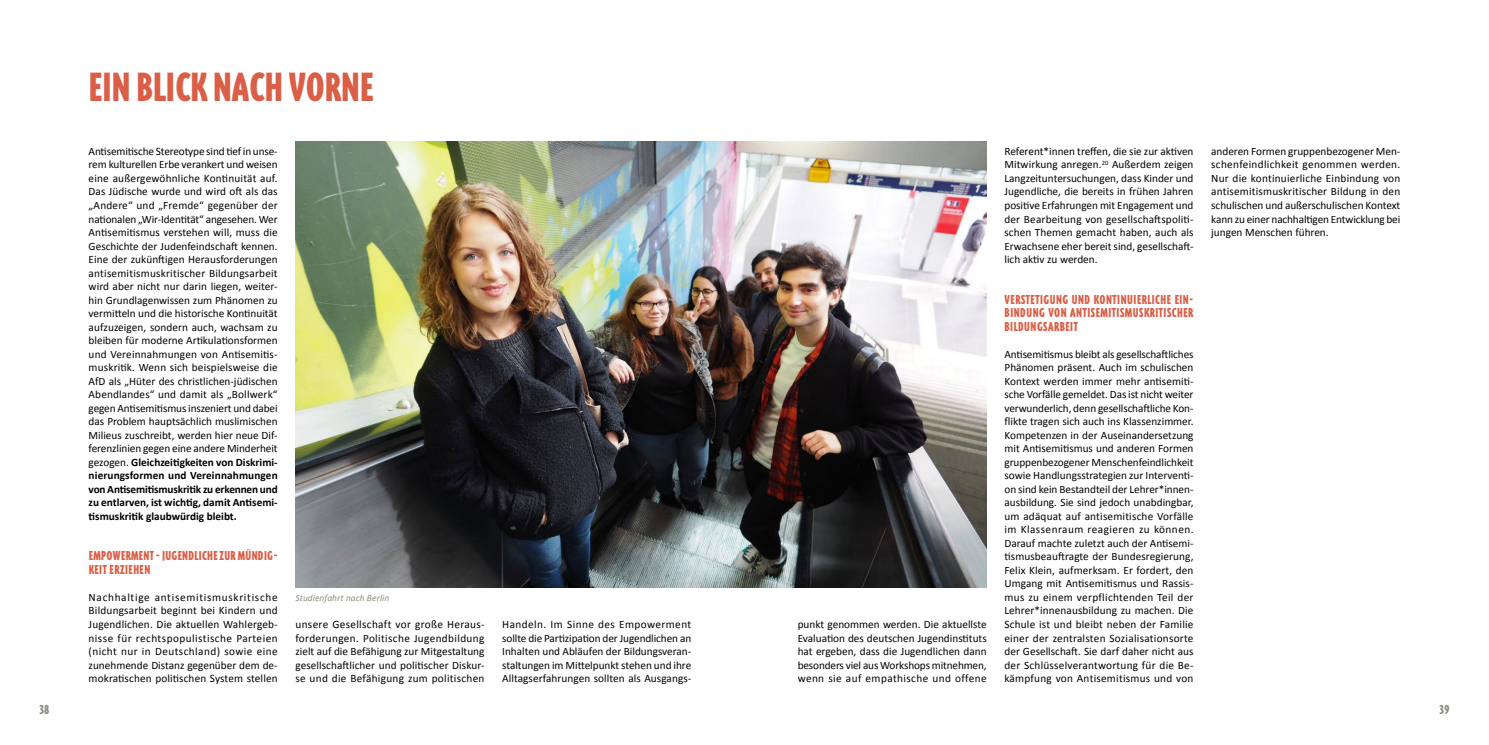
<style>
.page{position:relative;width:1489px;height:745px;background:#fff}
.page>*{position:absolute;margin:0;border:0;box-sizing:border-box;transform-origin:0 0}
.t1{font:900 condensed 47.25px "Triplex";letter-spacing:.005em;color:#db5e46}
.t2{font:900 condensed 15px/13.5px "Triplex";letter-spacing:.035em;color:#db5e46}
.t3{font:900 condensed 15px "Triplex";color:#8d8b7f}
.t4{font:11.25px/13.5px "Calibri";color:#000;text-align:justify}
.t5{font:italic 9.38px "Calibri";letter-spacing:.01em;color:#8d8b7f}
.s1{font-weight:700}
</style>
<div class="page">
<img style="left:295px;top:141px;width:691px;height:446px">
<h1 class="t1" style="left:89px;top:64px;width:286px">EIN BLICK NACH VORNE</h1>
<p class="t4" style="left:89px;top:144px;width:191px">Antisemitische Stereotype sind tief in unse&shy;rem kulturellen Erbe verankert und weisen eine außergewöhnliche Kontinuität auf.<br>Das Jüdische wurde und wird oft als das „Andere“ und „Fremde“ gegenüber der nationalen „Wir-Identität“ angesehen. Wer Antisemitismus verstehen will, muss die Geschichte der Judenfeindschaft kennen.<br>Eine der zukünftigen Herausforderungen antisemitismuskritischer Bildungsarbeit wird aber nicht nur darin liegen, weiter&shy;hin Grundlagenwissen zum Phänomen zu vermitteln und die historische Kontinuität aufzuzeigen, sondern auch, wachsam zu bleiben für moderne Artikulationsformen und Vereinnahmungen von Antisemitis&shy;muskritik. Wenn sich beispielsweise die AfD als „Hüter des christlichen-jüdischen Abendlandes“ und damit als „Bollwerk“ gegen Antisemitismus inszeniert und dabei das Problem hauptsächlich muslimischen Milieus zuschreibt, werden hier neue Dif&shy;ferenzlinien gegen eine andere Minderheit gezogen. <span class="s1">Gleichzeitigkeiten von Diskrimi&shy;nierungsformen und Vereinnahmungen von Antisemitismuskritik zu erkennen und zu entlarven, ist wichtig, damit Antisemi&shy;tismuskritik glaubwürdig bleibt.</span></p>
<h2 class="t2" style="left:89px;top:549px;width:190px">EMPOWERMENT - JUGENDLICHE ZUR MÜNDIG-<br>KEIT ERZIEHEN</h2>
<p class="t4" style="left:89px;top:590px;width:190px">Nachhaltige antisemitismuskritische Bildungsarbeit beginnt bei Kindern und Jugendlichen. Die aktuellen Wahlergeb&shy;nisse für rechtspopulistische Parteien (nicht nur in Deutschland) sowie eine zunehmende Distanz gegenüber dem de&shy;mokratischen politischen System stellen</p>
<p class="t5" style="left:295px;top:591px;width:95px">Studienfahrt nach Berlin</p>
<p class="t4" style="left:295px;top:617px;width:190px">unsere Gesellschaft vor große Heraus&shy;forderungen. Politische Jugendbildung zielt auf die Befähigung zur Mitgestaltung gesellschaftlicher und politischer Diskur&shy;se und die Befähigung zum politischen</p>
<p class="t4" style="left:502px;top:617px;width:190px">Handeln. Im Sinne des Empowerment sollte die Partizipation der Jugendlichen an Inhalten und Abläufen der Bildungsveran&shy;staltungen im Mittelpunkt stehen und ihre Alltagserfahrungen sollten als Ausgangs-</p>
<p class="t4" style="left:797px;top:617px;width:190px">punkt genommen werden. Die aktuellste Evaluation des deutschen Jugendinstituts hat ergeben, dass die Jugendlichen dann besonders viel aus Workshops mitnehmen, wenn sie auf empathische und offene</p>
<p class="t4" style="left:1004px;top:144px;width:190px">Referent*innen treffen, die sie zur aktiven Mitwirkung anregen.<sup>20</sup> Außerdem zeigen Langzeituntersuchungen, dass Kinder und Jugendliche, die bereits in frühen Jahren positive Erfahrungen mit Engagement und der Bearbeitung von gesellschaftspoliti&shy;schen Themen gemacht haben, auch als Erwachsene eher bereit sind, gesellschaft&shy;lich aktiv zu werden.</p>
<h2 class="t2" style="left:1004px;top:292px;width:190px;text-align:justify">VERSTETIGUNG UND KONTINUIERLICHE EIN-BINDUNG VON ANTISEMITISMUSKRITISCHER BILDUNGSARBEIT</h2>
<p class="t4" style="left:1004px;top:347px;width:191px">Antisemitismus bleibt als gesellschaftliches Phänomen präsent. Auch im schulischen Kontext werden immer mehr antisemiti&shy;sche Vorfälle gemeldet. Das ist nicht weiter verwunderlich, denn gesellschaftliche Kon&shy;flikte tragen sich auch ins Klassenzimmer.<br>Kompetenzen in der Auseinandersetzung mit Antisemitismus und anderen Formen gruppenbezogener Menschenfeindlichkeit sowie Handlungsstrategien zur Interventi&shy;on sind kein Bestandteil der Lehrer*innen&shy;ausbildung. Sie sind jedoch unabdingbar, um adäquat auf antisemitische Vorfälle im Klassenraum reagieren zu können.<br>Darauf machte zuletzt auch der Antisemi&shy;tismusbeauftragte der Bundesregierung, Felix Klein, aufmerksam. Er fordert, den Umgang mit Antisemitismus und Rassis&shy;mus zu einem verpflichtenden Teil der Lehrer*innenausbildung zu machen. Die Schule ist und bleibt neben der Familie einer der zentralsten Sozialisationsorte der Gesellschaft. Sie darf daher nicht aus der Schlüsselverantwortung für die Be&shy;kämpfung von Antisemitismus und von</p>
<p class="t4" style="left:1211px;top:144px;width:191px">anderen Formen gruppenbezogener Men&shy;schenfeindlichkeit genommen werden.<br>Nur die kontinuierliche Einbindung von antisemitismuskritischer Bildung in den schulischen und außerschulischen Kontext kann zu einer nachhaltigen Entwicklung bei jungen Menschen führen.</p>
<h2 class="t3" style="left:39px;top:702px;width:11px">38</h2>
<h2 class="t3" style="left:1439px;top:702px;width:12px">39</h2>
</div>
